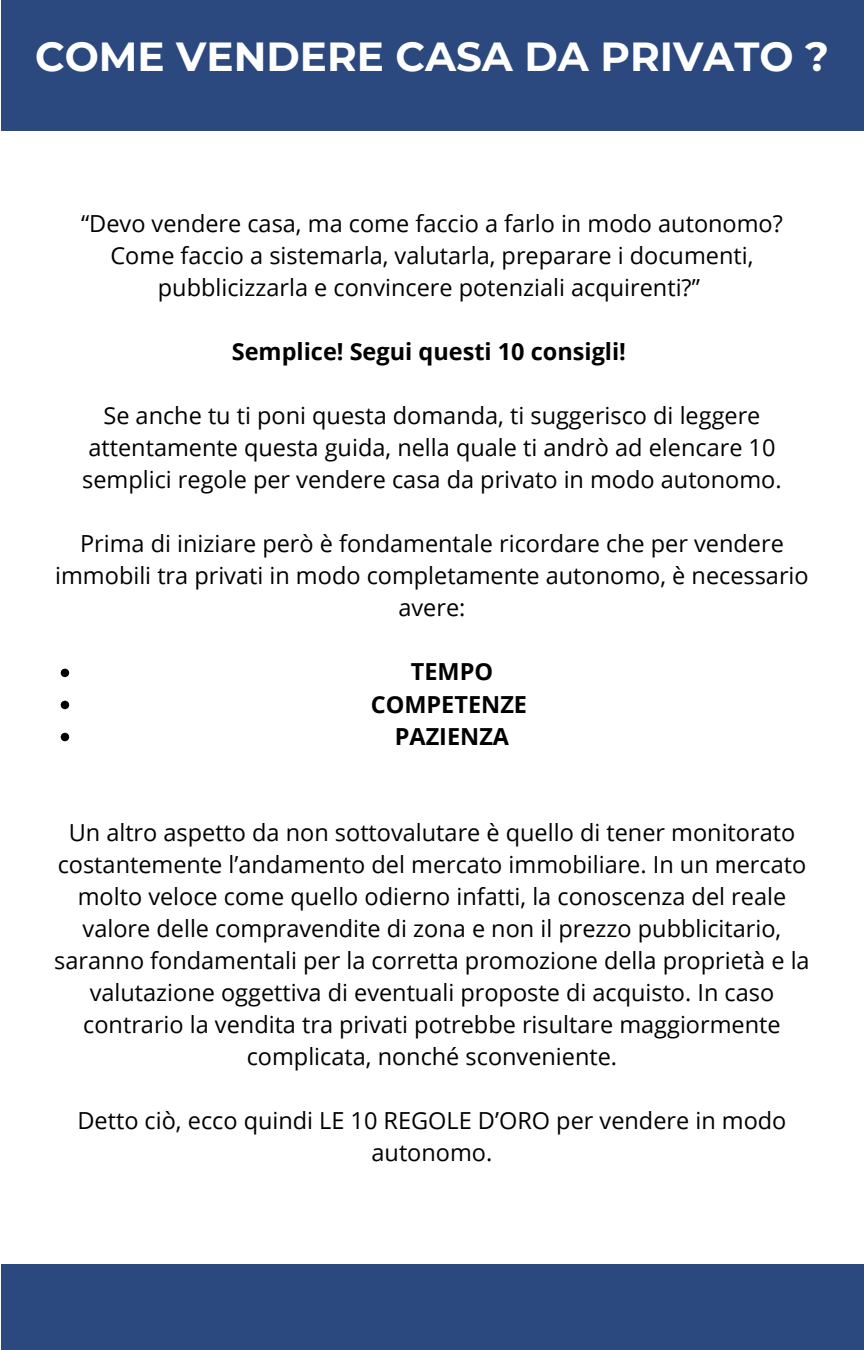
<style>
.page{position:relative;width:864px;height:1350px;background:#fff}
.page>*{position:absolute;margin:0;border:0;box-sizing:border-box;transform-origin:0 0}
.t1{font:700 40.5px "Montserrat";color:#fff}
.t2{font:23.4px/31.9px "Open Sans";color:#000;text-align:center}
.t3{font:700 23.4px "Open Sans";color:#000}
</style>
<div class="page">
<div style="left:1px;top:0;width:863px;height:131px;background:#2b497e"></div>
<svg style="left:61px;top:669px;width:8px;height:8px"></svg>
<svg style="left:61px;top:701px;width:8px;height:8px"></svg>
<svg style="left:61px;top:733px;width:8px;height:8px"></svg>
<div style="left:1px;top:1264px;width:863px;height:86px;background:#2b497e"></div>
<p class="t1" style="left:35px;top:32px;width:795px">COME VENDERE CASA DA PRIVATO ?</p>
<h1 class="t2" style="left:81px;top:207px;width:703px">“Devo vendere casa, ma come faccio a farlo in modo autonomo?<br>Come faccio a sistemarla, valutarla, preparare i documenti,</h1>
<p class="t2" style="left:158px;top:271px;width:544px">pubblicizzarla e convincere potenziali acquirenti?”</p>
<p class="t3" style="left:232px;top:335px;width:396px">Semplice! Segui questi 10 consigli!</p>
<p class="t2" style="left:82px;top:399px;width:701px">Se anche tu ti poni questa domanda, ti suggerisco di leggere attentamente questa guida, nella quale ti andrò ad elencare 10 semplici regole per vendere casa da privato in modo autonomo.</p>
<p class="t2" style="left:55px;top:527px;width:755px">Prima di iniziare però è fondamentale ricordare che per vendere immobili tra privati in modo completamente autonomo, è necessario avere:</p>
<p class="t3" style="left:411px;top:655px;width:84px">TEMPO</p>
<p class="t3" style="left:371px;top:688px;width:158px">COMPETENZE</p>
<p class="t3" style="left:395px;top:720px;width:116px">PAZIENZA</p>
<p class="t2" style="left:54px;top:816px;width:757px">Un altro aspetto da non sottovalutare è quello di tener monitorato costantemente l’andamento del mercato immobiliare. In un mercato molto veloce come quello odierno infatti, la conoscenza del reale valore delle compravendite di zona e non il prezzo pubblicitario, saranno fondamentali per la corretta promozione della proprietà e la valutazione oggettiva di eventuali proposte di acquisto. In caso contrario la vendita tra privati potrebbe risultare maggiormente complicata, nonché sconveniente.</p>
<p class="t2" style="left:77px;top:1104px;width:711px">Detto ciò, ecco quindi LE 10 REGOLE D’ORO per vendere in modo autonomo.</p>
</div>
